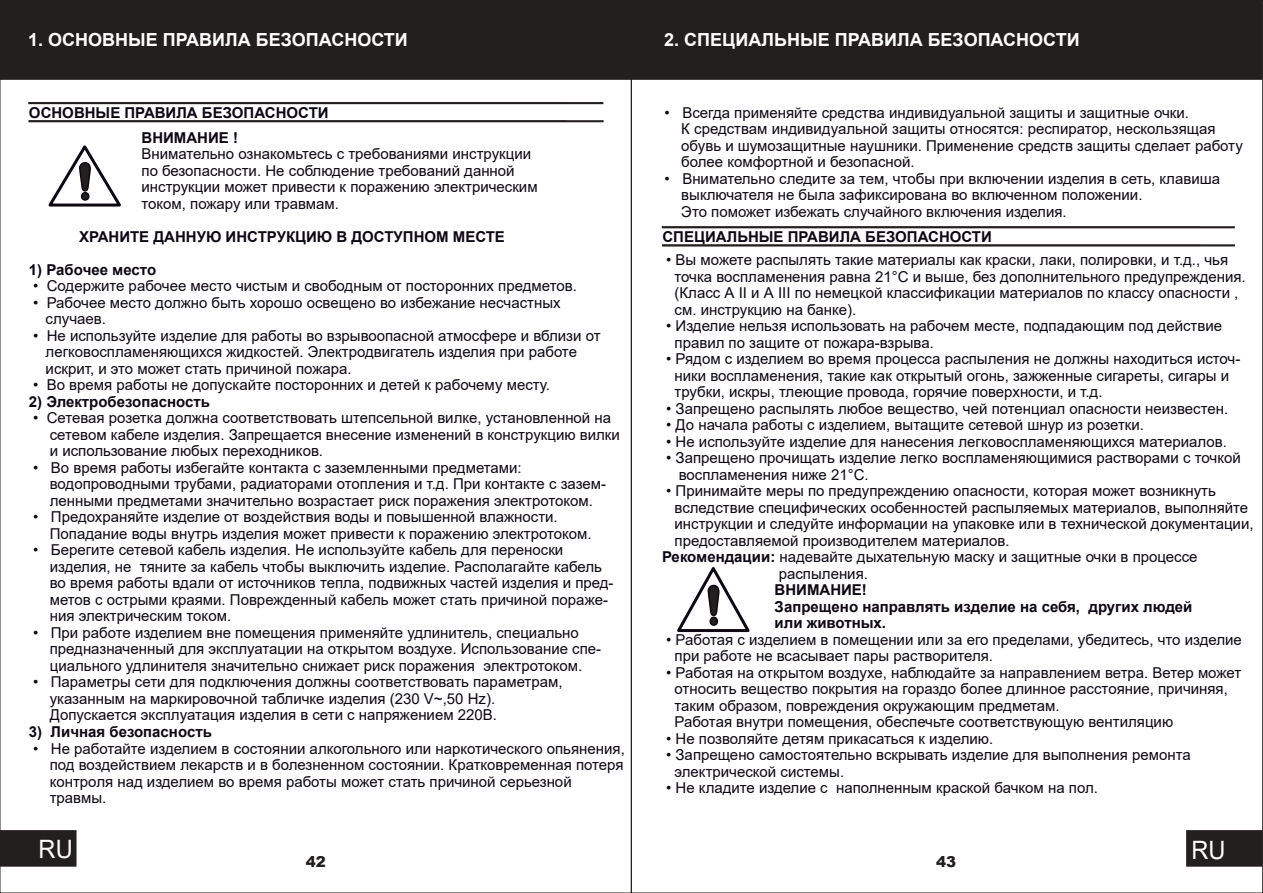
<style>
.page{position:relative;width:1263px;height:893px;background:#fff}
.page>*{position:absolute;margin:0;border:0;box-sizing:border-box;transform-origin:0 0}
.t1{font:25.35px "Arial";color:#fff;scale:.93 1}
.t2{font:700 18px "Arial";color:#fff}
.t3{font:15px/16.5px "Arial";color:#0d0714}
.t4{font:700 15px/16.5px "Arial";color:#0d0714}
.t5{font:900 15px "Arial";color:#241f1f}
.s1{font-weight:700}
</style>
<div class="page">
<div style="left:0;top:0;width:631px;height:80px;background:#241f1f"></div>
<svg style="left:28px;top:102px;width:576px;height:3px;background:#615e5e"></svg>
<svg style="left:28px;top:120px;width:576px;height:3px;background:#5d5a5a"></svg>
<svg style="left:48px;top:145px;width:73px;height:62px"></svg>
<div style="left:0;top:830px;width:77px;height:37px;background:#241f1f"></div>
<div style="left:631px;top:0;width:632px;height:80px;background:#241f1f"></div>
<svg style="left:661px;top:226px;width:574px;height:3px;background:#5d5959"></svg>
<svg style="left:662px;top:244px;width:573px;height:3px;background:#575353"></svg>
<svg style="left:677px;top:567px;width:73px;height:66px"></svg>
<div style="left:1186px;top:830px;width:77px;height:37px;background:#241f1f"></div>
<p class="t2" style="left:28px;top:33px;width:381px">1. ОСНОВНЫЕ ПРАВИЛА БЕЗОПАСНОСТИ</p>
<p class="t4" style="left:142px;top:102px;width:189px;line-height:25px;text-indent:-113px">ОСНОВНЫЕ ПРАВИЛА БЕЗОПАСНОСТИ<br>ВНИМАНИЕ !</p>
<p class="t3" style="left:142px;top:147px;width:398px">Внимательно ознакомьтесь с требованиями инструкции по безопасности. Не соблюдение требований данной инструкции может привести к поражению электрическим током, пожару или травмам.</p>
<p class="t4" style="left:79px;top:230px;width:427px">ХРАНИТЕ ДАННУЮ ИНСТРУКЦИЮ В ДОСТУПНОМ МЕСТЕ</p>
<p class="t4" style="left:29px;top:263px;width:129px">1) Рабочее место</p>
<p class="t3" style="left:33px;top:279px;width:545px">• Содержите рабочее место чистым и свободным от посторонних предметов.</p>
<p class="t3" style="left:46px;top:296px;width:516px;text-indent:-12px">• Рабочее место должно быть хорошо освещено во избежание несчастных случаев.</p>
<p class="t3" style="left:46px;top:329px;width:556px;text-indent:-12px">• Не используйте изделие для работы во взрывоопасной атмосфере и вблизи от легковоспламеняющихся жидкостей. Электродвигатель изделия при работе искрит, и это может стать причиной пожара.</p>
<p class="t3" style="left:33px;top:378px;width:518px">• Во время работы не допускайте посторонних и детей к рабочему месту.</p>
<p class="t4" style="left:29px;top:395px;width:183px">2) Электробезопасность</p>
<p class="t3" style="left:50px;top:411px;width:572px;text-indent:-17px">• Сетевая розетка должна соответствовать штепсельной вилке, установленной на сетевом кабеле изделия. Запрещается внесение изменений в конструкцию вилки и использование любых переходников.</p>
<p class="t3" style="left:50px;top:461px;width:558px;text-indent:-17px">• Во время работы избегайте контакта с заземленными предметами: водопроводными трубами, радиаторами отопления и т.д. При контакте с зазем&shy;ленными предметами значительно возрастает риск поражения электротоком.</p>
<p class="t3" style="left:50px;top:510px;width:543px;text-indent:-17px">• Предохраняйте изделие от воздействия воды и повышенной влажности.<br>Попадание воды внутрь изделия может привести к поражению электротоком.</p>
<p class="t3" style="left:50px;top:543px;width:565px;text-indent:-17px">• Берегите сетевой кабель изделия. Не используйте кабель для переноски изделия, не тяните за кабель чтобы выключить изделие. Располагайте кабель во время работы вдали от источников тепла, подвижных частей изделия и пред&shy;метов с острыми краями. Поврежденный кабель может стать причиной пораже&shy;ния электрическим током.</p>
<p class="t3" style="left:50px;top:626px;width:553px;text-indent:-17px">• При работе изделием вне помещения применяйте удлинитель, специально предназначенный для эксплуатации на открытом воздухе. Использование спе&shy;циального удлинителя значительно снижает риск поражения электротоком.</p>
<p class="t3" style="left:50px;top:675px;width:514px;text-indent:-17px">• Параметры сети для подключения должны соответствовать параметрам, указанным на маркировочной табличке изделия (230 V~,50 Hz).<br>Допускается эксплуатация изделия в сети с напряжением 220В.</p>
<p class="t4" style="left:29px;top:725px;width:184px">3) Личная безопасность</p>
<p class="t3" style="left:50px;top:741px;width:577px;text-indent:-17px">• Не работайте изделием в состоянии алкогольного или наркотического опьянения, под воздействием лекарств и в болезненном состоянии. Кратковременная потеря контроля над изделием во время работы может стать причиной серьезной травмы.</p>
<p class="t2" style="left:664px;top:33px;width:417px">2. СПЕЦИАЛЬНЫЕ ПРАВИЛА БЕЗОПАСНОСТИ</p>
<p class="t3" style="left:681px;top:106px;width:563px;text-indent:-17px">• Всегда применяйте средства индивидуальной защиты и защитные очки.<br>К средствам индивидуальной защиты относятся: респиратор, нескользящая обувь и шумозащитные наушники. Применение средств защиты сделает работу более комфортной и безопасной.</p>
<p class="t3" style="left:681px;top:172px;width:540px;text-indent:-17px">• Внимательно следите за тем, чтобы при включении изделия в сеть, клавиша выключателя не была зафиксирована во включенном положении.<br>Это поможет избежать случайного включения изделия.</p>
<p class="t4" style="left:662px;top:230px;width:331px">СПЕЦИАЛЬНЫЕ ПРАВИЛА БЕЗОПАСНОСТИ</p>
<p class="t3" style="left:674px;top:253px;width:573px;text-indent:-8px">• Вы можете распылять такие материалы как краски, лаки, полировки, и т.д., чья точка воспламенения равна 21°С и выше, без дополнительного предупреждения. (Класс А II и А III по немецкой классификации материалов по классу опасности , см. инструкцию на банке).</p>
<p class="t3" style="left:674px;top:319px;width:549px;text-indent:-8px">• Изделие нельзя использовать на рабочем месте, подпадающим под действие правил по защите от пожара-взрыва.</p>
<p class="t3" style="left:674px;top:352px;width:567px;text-indent:-8px">• Рядом с изделием во время процесса распыления не должны находиться источ&shy;ники воспламенения, такие как открытый огонь, зажженные сигареты, сигары и трубки, искры, тлеющие провода, горячие поверхности, и т.д.</p>
<p class="t3" style="left:666px;top:402px;width:563px">• Запрещено распылять любое вещество, чей потенциал опасности неизвестен.</p>
<p class="t3" style="left:666px;top:418px;width:479px">• До начала работы с изделием, вытащите сетевой шнур из розетки.</p>
<p class="t3" style="left:666px;top:435px;width:562px">• Не используйте изделие для нанесения легковоспламеняющихся материалов.</p>
<p class="t3" style="left:679px;top:451px;width:564px;text-indent:-13px">• Запрещено прочищать изделие легко воспламеняющимися растворами с точкой воспламенения ниже 21°С.</p>
<p class="t3" style="left:666px;top:484px;width:551px">• Принимайте меры по предупреждению опасности, которая может возникнуть</p>
<p class="t3" style="left:674px;top:501px;width:575px">вследствие специфических особенностей распыляемых материалов, выполняйте</p>
<p class="t3" style="left:674px;top:517px;width:580px">инструкции и следуйте информации на упаковке или в технической документации,</p>
<p class="t3" style="left:674px;top:534px;width:337px">предоставляемой производителем материалов.</p>
<p class="t3" style="left:662px;top:550px;width:537px"><span class="s1">Рекомендации:</span> надевайте дыхательную маску и защитные очки в процессе</p>
<p class="t3" style="left:779px;top:567px;width:91px">распыления.</p>
<p class="t4" style="left:774px;top:583px;width:419px">ВНИМАНИЕ!<br>Запрещено направлять изделие на себя, других людей или животных.</p>
<p class="t3" style="left:674px;top:633px;width:569px;text-indent:-8px">• Работая с изделием в помещении или за его пределами, убедитесь, что изделие при работе не всасывает пары растворителя.</p>
<p class="t3" style="left:674px;top:666px;width:568px;text-indent:-8px">• Работая на открытом воздухе, наблюдайте за направлением ветра. Ветер может относить вещество покрытия на гораздо более длинное расстояние, причиняя, таким образом, повреждения окружающим предметам.<br>Работая внутри помещения, обеспечьте соответствующую вентиляцию</p>
<p class="t3" style="left:666px;top:732px;width:329px">• Не позволяйте детям прикасаться к изделию.</p>
<p class="t3" style="left:674px;top:748px;width:518px;text-indent:-8px">• Запрещено самостоятельно вскрывать изделие для выполнения ремонта электрической системы.</p>
<p class="t3" style="left:666px;top:781px;width:433px">• Не кладите изделие с наполненным краской бачком на пол.</p>
<h1 class="t1" style="left:39px;top:839px;width:38px">RU</h1>
<p class="t5" style="left:306px;top:856px;width:22px">42</p>
<p class="t5" style="left:936px;top:857px;width:22px">43</p>
<h1 class="t1" style="left:1191px;top:840px;width:38px">RU</h1>
</div>
